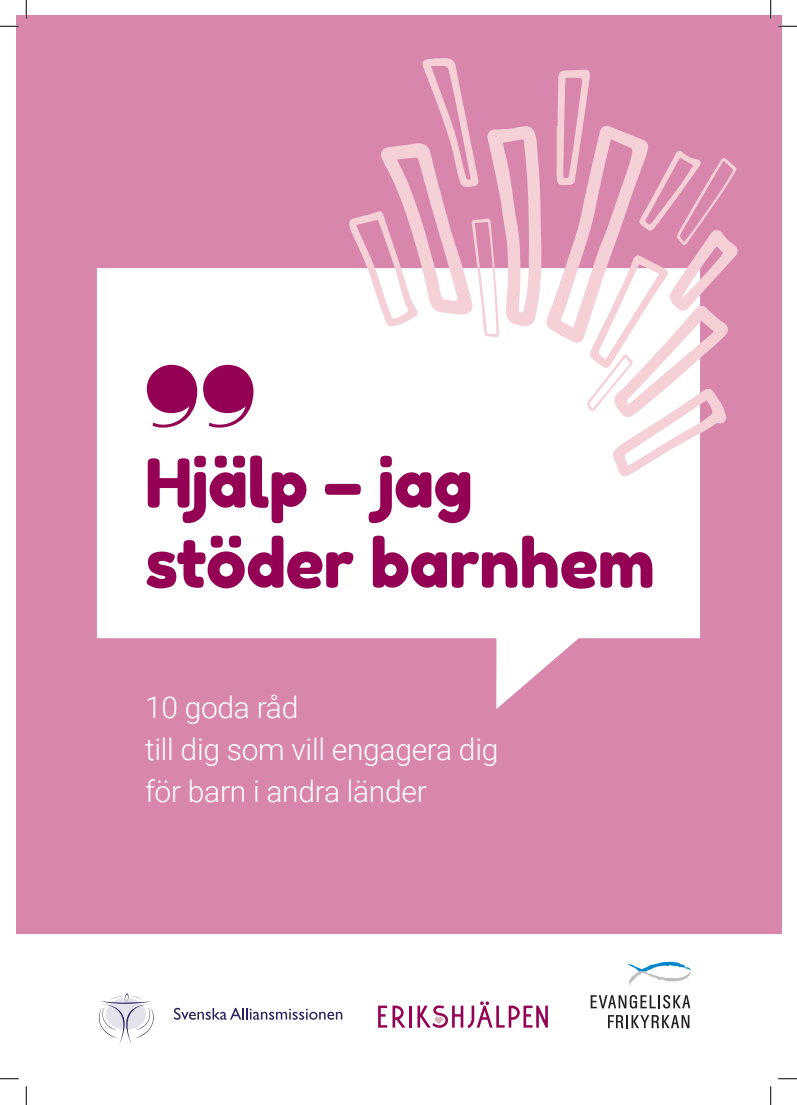
<style>
.page{position:relative;width:797px;height:1105px;background:#fff}
.page>*{position:absolute;margin:0;border:0;box-sizing:border-box;transform-origin:0 0}
.t1{font:182.5px "Sahara Bodoni";color:#940054}
.t2{font:67.5px/80px "Fredoka One";letter-spacing:-.01em;color:#940054}
.t3{font:300 30px/42.5px "Roboto";letter-spacing:-.01em;color:#fff}
</style>
<div class="page">
<hr style="left:409px;top:1006px;width:3px;height:22px;background:#940054">
<svg style="left:378px;top:1006px;width:27px;height:22px"></svg>
<svg style="left:417px;top:1001px;width:131px;height:27px"></svg>
<svg style="left:590px;top:995px;width:100px;height:13px"></svg>
<svg style="left:608px;top:1015px;width:81px;height:13px"></svg>
<svg style="left:628px;top:962px;width:63px;height:23px"></svg>
<div style="left:16px;top:16px;width:765px;height:918px;background:#d986ac"></div>
<svg style="left:97px;top:268px;width:603px;height:441px;fill:#fff"></svg>
<svg style="left:349px;top:58px;width:389px;height:420px"></svg>
<svg style="left:99px;top:993px;width:55px;height:52px"></svg>
<svg style="left:174px;top:1008px;width:168px;height:12px"></svg>
<svg style="left:0;top:25px;width:19px;height:2px"></svg>
<svg style="left:778px;top:25px;width:19px;height:2px"></svg>
<svg style="left:0;top:1078px;width:19px;height:1px"></svg>
<svg style="left:778px;top:1078px;width:19px;height:1px"></svg>
<svg style="left:25px;top:0;width:2px;height:19px"></svg>
<svg style="left:25px;top:1086px;width:2px;height:19px"></svg>
<svg style="left:770px;top:0;width:1px;height:19px"></svg>
<svg style="left:770px;top:1086px;width:1px;height:19px"></svg>
<h1 class="t1" style="left:145px;top:311px;width:112px">”</h1>
<h2 class="t2" style="left:145px;top:443px;width:511px">Hjälp – jag stöder barnhem</h2>
<p class="t3" style="left:145px;top:684px;width:355px">10 goda råd<br>till dig som vill engagera dig för barn i andra länder</p>
</div>
